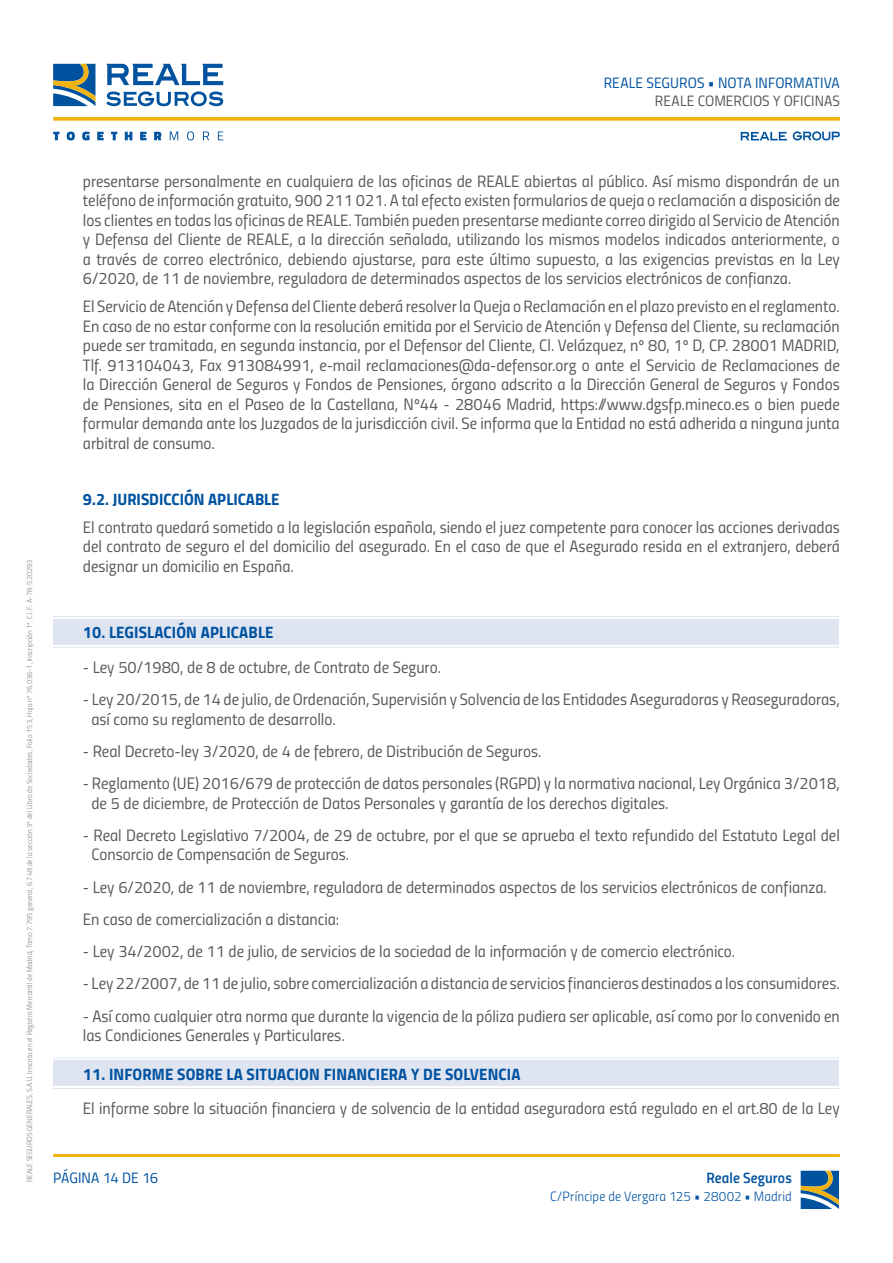
<style>
.page{position:relative;width:893px;height:1263px;background:#fff}
.page>*{position:absolute;margin:0;border:0;box-sizing:border-box;transform-origin:0 0}
.t1{font:16.5px/19.5px "Titillium Regular Upright";color:#57585a}
.t2{font:16.5px "Titillium Bold Upright";letter-spacing:.01em;color:#0153a0}
.t3{font:15px "Titillium Regular Upright";letter-spacing:.005em;color:#0153a0}
.t4{font:15px "Titillium Regular Upright";color:#57585a}
.t5{font:15px "Titillium Semibold Upright";letter-spacing:.005em;color:#0153a0}
.t6{font:13.5px "Titillium Light Upright";letter-spacing:.01em;color:#0153a0}
.t7{font:7.5px "Titillium Light Upright";color:#808285}
</style>
<div class="page">
<hr style="left:53px;top:1154px;width:787px;height:3px;background:#efb211">
<svg style="left:106px;top:64px;width:117px;height:21px"></svg>
<svg style="left:53px;top:64px;width:42px;height:42px;background:#517b8e"></svg>
<svg style="left:106px;top:91px;width:117px;height:15px"></svg>
<svg style="left:53px;top:117px;width:787px;height:4px;background:#f0b723"></svg>
<svg style="left:53px;top:132px;width:7px;height:8px"></svg>
<svg style="left:67px;top:132px;width:8px;height:8px"></svg>
<svg style="left:82px;top:132px;width:8px;height:8px"></svg>
<svg style="left:97px;top:132px;width:7px;height:8px"></svg>
<svg style="left:111px;top:132px;width:6px;height:8px"></svg>
<svg style="left:125px;top:132px;width:7px;height:8px"></svg>
<svg style="left:140px;top:132px;width:7px;height:8px"></svg>
<svg style="left:154px;top:132px;width:7px;height:8px"></svg>
<svg style="left:170px;top:131px;width:8px;height:9px"></svg>
<svg style="left:187px;top:131px;width:7px;height:9px"></svg>
<svg style="left:203px;top:131px;width:6px;height:9px"></svg>
<svg style="left:218px;top:131px;width:5px;height:9px"></svg>
<svg style="left:740px;top:132px;width:47px;height:8px"></svg>
<svg style="left:793px;top:131px;width:47px;height:9px"></svg>
<svg style="left:801px;top:1171px;width:38px;height:38px"></svg>
<div style="left:53px;top:619px;width:786px;height:26px;background:#dfe4f1"></div>
<hr style="left:53px;top:616px;width:786px;height:1px;background:#dfe4f1">
<hr style="left:53px;top:647px;width:786px;height:1px;background:#dfe4f1">
<div style="left:53px;top:1061px;width:786px;height:25px;background:#dfe4f1"></div>
<hr style="left:53px;top:1057px;width:786px;height:1px;background:#dfe4f1">
<hr style="left:53px;top:1088px;width:786px;height:1px;background:#dfe4f1">
<p class="t3" style="left:604px;top:71px;width:238px">REALE SEGUROS • NOTA INFORMATIVA</p>
<p class="t4" style="left:655px;top:89px;width:186px">REALE COMERCIOS Y OFICINAS</p>
<p class="t7" style="left:24px;top:1182px;width:624px;rotate:-90deg">REALE SEGUROS GENERALES, S.A.U. Inscrita en el Registro Mercantil de Madrid, Tomo 7.795 general, 6.748 de la sección 3ª del Libro de Sociedades, Folio 153, Hoja nº 76.036-1, Inscripción 1ª. C.I.F.: A-78-520293</p>
<p class="t1" style="left:83px;top:170px;width:758px;text-align:justify">presentarse personalmente en cualquiera de las oficinas de REALE abiertas al público. Así mismo dispondrán de un teléfono de información gratuito, 900 211 021. A tal efecto existen formularios de queja o reclamación a disposición de los clientes en todas las oficinas de REALE. También pueden presentarse mediante correo dirigido al Servicio de Atención y Defensa del Cliente de REALE, a la dirección señalada, utilizando los mismos modelos indicados anteriormente, o a través de correo electrónico, debiendo ajustarse, para este último supuesto, a las exigencias previstas en la Ley 6/2020, de 11 de noviembre, reguladora de determinados aspectos de los servicios electrónicos de confianza.</p>
<p class="t1" style="left:83px;top:296px;width:758px;text-align:justify">El Servicio de Atención y Defensa del Cliente deberá resolver la Queja o Reclamación en el plazo previsto en el reglamento.<br>En caso de no estar conforme con la resolución emitida por el Servicio de Atención y Defensa del Cliente, su reclamación puede ser tramitada, en segunda instancia, por el Defensor del Cliente, Cl. Velázquez, nº 80, 1º D, CP. 28001 MADRID, Tlf. 913104043, Fax 913084991, e-mail reclamaciones@da-defensor.org o ante el Servicio de Reclamaciones de la Dirección General de Seguros y Fondos de Pensiones, órgano adscrito a la Dirección General de Seguros y Fondos de Pensiones, sita en el Paseo de la Castellana, Nº44 - 28046 Madrid, https://www.dgsfp.mineco.es o bien puede formular demanda ante los Juzgados de la jurisdicción civil. Se informa que la Entidad no está adherida a ninguna junta arbitral de consumo.</p>
<p class="t2" style="left:83px;top:486px;width:198px">9.2. JURISDICCIÓN APLICABLE</p>
<p class="t1" style="left:83px;top:516px;width:758px;text-align:justify">El contrato quedará sometido a la legislación española, siendo el juez competente para conocer las acciones derivadas del contrato de seguro el del domicilio del asegurado. En el caso de que el Asegurado resida en el extranjero, deberá designar un domicilio en España.</p>
<p class="t2" style="left:83px;top:619px;width:192px">10. LEGISLACIÓN APLICABLE</p>
<p class="t1" style="left:83px;top:656px;width:360px">- Ley 50/1980, de 8 de octubre, de Contrato de Seguro.</p>
<p class="t1" style="left:91px;top:689px;width:750px;text-indent:-9px">- Ley 20/2015, de 14 de julio, de Ordenación, Supervisión y Solvencia de las Entidades Aseguradoras y Reaseguradoras, así como su reglamento de desarrollo.</p>
<p class="t1" style="left:83px;top:740px;width:460px">- Real Decreto-ley 3/2020, de 4 de febrero, de Distribución de Seguros.</p>
<p class="t1" style="left:91px;top:773px;width:750px;text-indent:-9px">- Reglamento (UE) 2016/679 de protección de datos personales (RGPD) y la normativa nacional, Ley Orgánica 3/2018, de 5 de diciembre, de Protección de Datos Personales y garantía de los derechos digitales.</p>
<p class="t1" style="left:91px;top:824px;width:750px;text-indent:-9px">- Real Decreto Legislativo 7/2004, de 29 de octubre, por el que se aprueba el texto refundido del Estatuto Legal del<br>Consorcio de Compensación de Seguros.</p>
<p class="t1" style="left:83px;top:876px;width:745px">- Ley 6/2020, de 11 de noviembre, reguladora de determinados aspectos de los servicios electrónicos de confianza.</p>
<p class="t1" style="left:83px;top:908px;width:258px">En caso de comercialización a distancia:</p>
<p class="t1" style="left:83px;top:941px;width:654px">- Ley 34/2002, de 11 de julio, de servicios de la sociedad de la información y de comercio electrónico.</p>
<p class="t1" style="left:83px;top:973px;width:758px">- Ley 22/2007, de 11 de julio, sobre comercialización a distancia de servicios financieros destinados a los consumidores.</p>
<p class="t1" style="left:83px;top:1005px;width:758px">- Así como cualquier otra norma que durante la vigencia de la póliza pudiera ser aplicable, así como por lo convenido en las Condiciones Generales y Particulares.</p>
<p class="t2" style="left:83px;top:1061px;width:439px">11. INFORME SOBRE LA SITUACION FINANCIERA Y DE SOLVENCIA</p>
<p class="t1" style="left:83px;top:1098px;width:758px">El informe sobre la situación financiera y de solvencia de la entidad aseguradora está regulado en el art.80 de la Ley</p>
<p class="t3" style="left:53px;top:1166px;width:107px">PÁGINA 14 DE 16</p>
<p class="t5" style="left:706px;top:1166px;width:87px">Reale Seguros</p>
<p class="t6" style="left:550px;top:1186px;width:243px">C/Príncipe de Vergara 125 • 28002 • Madrid</p>
</div>
